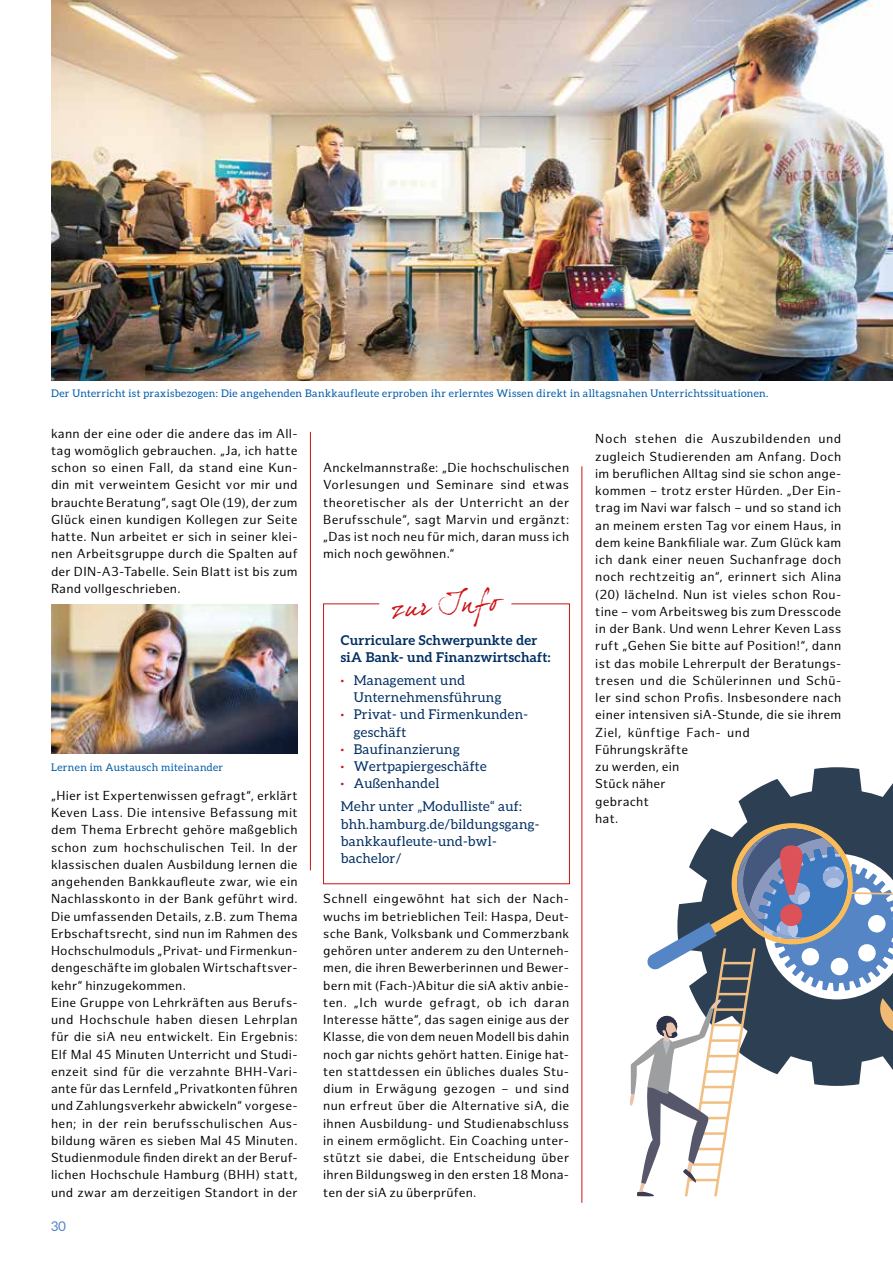
<style>
.page{position:relative;width:893px;height:1263px;background:#fff}
.page>*{position:absolute;margin:0;border:0;box-sizing:border-box;transform-origin:0 0}
.t1{font:27px "Dear Joefour";color:#cd1316}
.Text_Auszeichnung{font:13.5px/17.2px "Aleo";letter-spacing:.02em;color:#002e63}
.Text_Auszeichnung-2{font:700 13.5px/17.2px "Aleo";letter-spacing:.02em;color:#002e63}
.Fließtext_8_5{font:13.5px "Aleo";color:#5585c4}
.Fließtext_8_5-2{font:12.75px/17.2px "Hamburg Sans";letter-spacing:.02em;color:#000;text-align:justify}
.Bildunterschrift{font:10.5px "Aleo";letter-spacing:.035em;color:#005ca9}
.s1{font-weight:700;color:#cd1316}
</style>
<div class="page">
<hr style="left:581px;top:466px;width:1px;height:737px;background:#cd1316">
<hr style="left:310px;top:432px;width:1px;height:438px;background:#cd1316">
<img style="left:51px;top:0;width:842px;height:381px">
<img style="left:51px;top:605px;width:247px;height:149px">
<svg style="left:630px;top:767px;width:263px;height:430px"></svg>
<div style="left:323px;top:603px;width:247px;height:281px;border:1px solid #cd1316"></div>
<svg style="left:378px;top:603px;width:134px;height:2px"></svg>
<p class="Bildunterschrift" style="left:51px;top:388px;width:719px">Der Unterricht ist praxisbezogen: Die angehenden Bankkaufleute erproben ihr erlerntes Wissen direkt in alltagsnahen Unterrichtssituationen.</p>
<p class="Fließtext_8_5-2" style="left:51px;top:425px;width:248px">kann der eine oder die andere das im All&shy;tag womöglich gebrauchen. „Ja, ich hatte schon so einen Fall, da stand eine Kun&shy;din mit verweintem Gesicht vor mir und brauchte Beratung“, sagt Ole (19), der zum Glück einen kundigen Kollegen zur Seite hatte. Nun arbeitet er sich in seiner klei&shy;nen Arbeitsgruppe durch die Spalten auf der DIN-A3-Tabelle. Sein Blatt ist bis zum Rand vollgeschrieben.</p>
<p class="Bildunterschrift" style="left:51px;top:761px;width:174px">Lernen im Austausch miteinander</p>
<p class="Fließtext_8_5-2" style="left:51px;top:787px;width:248px">„Hier ist Expertenwissen gefragt“, erklärt Keven Lass. Die intensive Befassung mit dem Thema Erbrecht gehöre maßgeblich schon zum hochschulischen Teil. In der klassischen dualen Ausbildung lernen die angehenden Bankkaufleute zwar, wie ein Nachlasskonto in der Bank geführt wird.<br>Die umfassenden Details, z.B. zum Thema Erbschaftsrecht, sind nun im Rahmen des Hochschulmoduls „Privat- und Firmenkun&shy;dengeschäfte im globalen Wirtschaftsver&shy;kehr“ hinzugekommen.</p>
<p class="Fließtext_8_5-2" style="left:51px;top:994px;width:248px">Eine Gruppe von Lehrkräften aus Berufs&shy;und Hochschule haben diesen Lehrplan für die siA neu entwickelt. Ein Ergebnis:<br>Elf Mal 45 Minuten Unterricht und Studi&shy;enzeit sind für die verzahnte BHH-Vari&shy;ante für das Lernfeld „Privatkonten führen und Zahlungsverkehr abwickeln“ vorgese&shy;hen; in der rein berufsschulischen Aus&shy;bildung wären es sieben Mal 45 Minuten.<br>Studienmodule finden direkt an der Beruf&shy;lichen Hochschule Hamburg (BHH) statt, und zwar am derzeitigen Standort in der</p>
<p class="Fließtext_8_5" style="left:51px;top:1219px;width:17px">30</p>
<p class="Fließtext_8_5-2" style="left:323px;top:459px;width:248px">Anckelmannstraße: „Die hochschulischen Vorlesungen und Seminare sind etwas theoretischer als der Unterricht an der Berufsschule“, sagt Marvin und ergänzt: „Das ist noch neu für mich, daran muss ich mich noch gewöhnen.“</p>
<p class="t1" style="left:390px;top:592px;width:109px;rotate:-4deg">zur Info</p>
<p class="Text_Auszeichnung-2" style="left:341px;top:631px;width:211px">Curriculare Schwerpunkte der siA Bank- und Finanzwirtschaft:</p>
<p class="Text_Auszeichnung" style="left:354px;top:671px;width:149px;text-indent:-13px"><span class="s1">·</span> Management und<br>Unternehmensführung</p>
<p class="Text_Auszeichnung" style="left:354px;top:706px;width:176px;text-indent:-13px"><span class="s1">·</span> Privat- und Firmenkunden&shy;geschäft</p>
<p class="Text_Auszeichnung" style="left:341px;top:740px;width:120px"><span class="s1">·</span> Baufinanzierung</p>
<p class="Text_Auszeichnung" style="left:341px;top:757px;width:147px"><span class="s1">·</span> Wertpapiergeschäfte</p>
<p class="Text_Auszeichnung" style="left:341px;top:775px;width:100px"><span class="s1">·</span> Außenhandel</p>
<p class="Text_Auszeichnung" style="left:341px;top:798px;width:200px">Mehr unter „Modulliste“ auf: bhh.hamburg.de/bildungsgang&shy;bankkaufleute-und-bwl&shy;bachelor/</p>
<p class="Fließtext_8_5-2" style="left:323px;top:891px;width:248px">Schnell eingewöhnt hat sich der Nach&shy;wuchs im betrieblichen Teil: Haspa, Deut&shy;sche Bank, Volksbank und Commerzbank gehören unter anderem zu den Unterneh&shy;men, die ihren Bewerberinnen und Bewer&shy;bern mit (Fach-)Abitur die siA aktiv anbie&shy;ten. „Ich wurde gefragt, ob ich daran Interesse hätte“, das sagen einige aus der Klasse, die von dem neuen Modell bis dahin noch gar nichts gehört hatten. Einige hat&shy;ten stattdessen ein übliches duales Stu&shy;dium in Erwägung gezogen – und sind nun erfreut über die Alternative siA, die ihnen Ausbildung- und Studienabschluss in einem ermöglicht. Ein Coaching unter&shy;stützt sie dabei, die Entscheidung über ihren Bildungsweg in den ersten 18 Mona&shy;ten der siA zu überprüfen.</p>
<p class="Fließtext_8_5-2" style="left:595px;top:431px;width:248px;text-align:left">Noch stehen die Auszubildenden und zugleich Studierenden am Anfang. Doch im beruflichen Alltag sind sie schon ange&shy;kommen – trotz erster Hürden. „Der Ein&shy;trag im Navi war falsch – und so stand ich an meinem ersten Tag vor einem Haus, in dem keine Bankfiliale war. Zum Glück kam ich dank einer neuen Suchanfrage doch noch rechtzeitig an“, erinnert sich Alina (20) lächelnd. Nun ist vieles schon Rou&shy;tine – vom Arbeitsweg bis zum Dresscode in der Bank. Und wenn Lehrer Keven Lass ruft „Gehen Sie bitte auf Position!“, dann ist das mobile Lehrerpult der Beratungs&shy;tresen und die Schülerinnen und Schü&shy;ler sind schon Profis. Insbesondere nach einer intensiven siA-Stunde, die sie ihrem Ziel, künftige Fach- und Führungskräfte</p>
<p class="Fließtext_8_5-2" style="left:595px;top:758px;width:86px;text-align:left">zu werden, ein<br>Stück näher gebracht<br>hat.</p>
</div>
